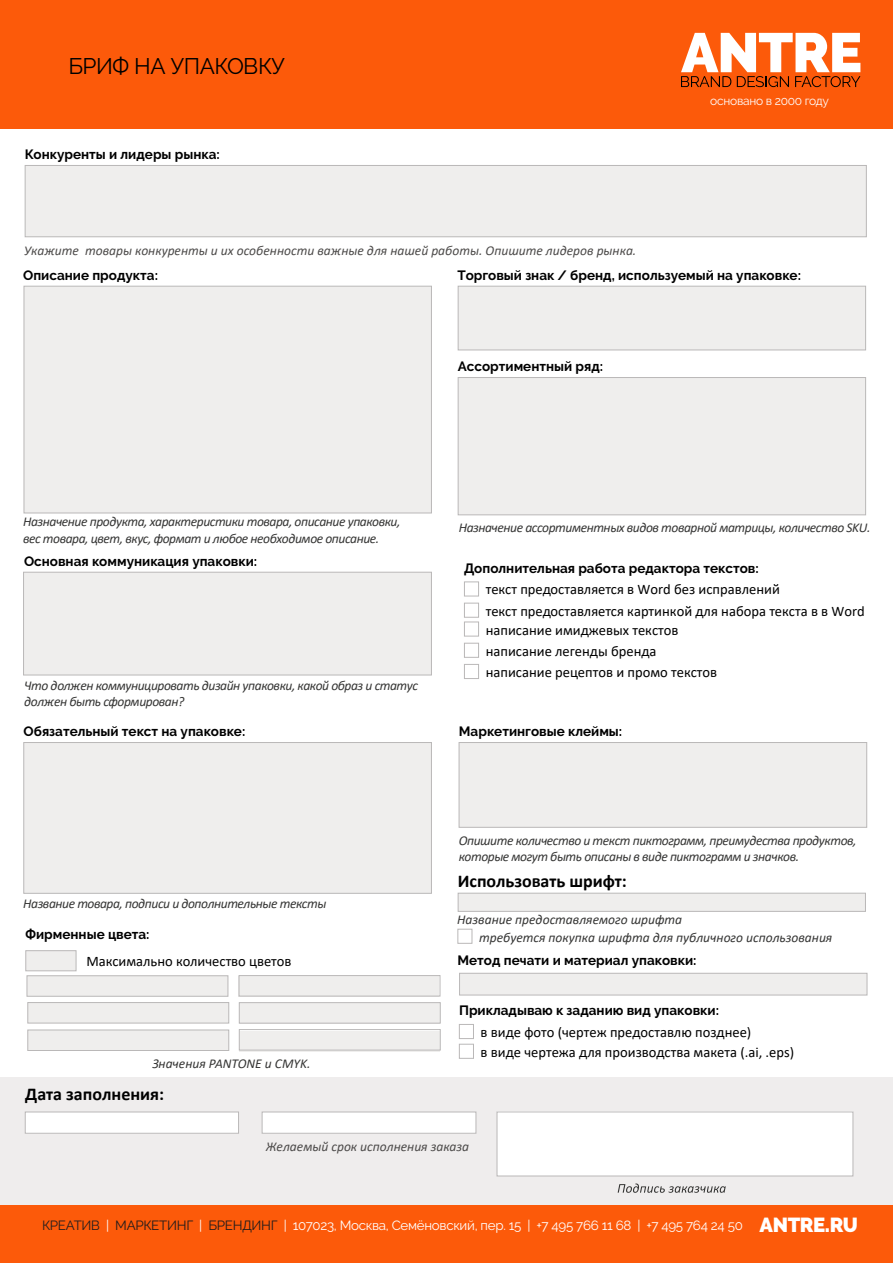
<style>
.page{position:relative;width:893px;height:1263px;background:#fff}
.page>*{position:absolute;margin:0;border:0;box-sizing:border-box;transform-origin:0 0}
.t1{font:22.5px "Raleway";letter-spacing:-.02em;color:#000}
.t2{font:700 18px "Calibri";color:#000}
.t3{font:14.55px/21.1px "Calibri";color:#000}
.t4{font:italic 13.5px/16.2px "Calibri";letter-spacing:-.03em;color:#353534}
.t5{font:700 13.5px "Raleway";color:#000}
.t6{font:italic 13.5px "Calibri";color:#4c4a49}
.t7{font:italic 13.5px "Calibri";color:#353534}
.t8{font:13.35px "Raleway";letter-spacing:-.02em;color:#fff}
.t9{font:12px "Raleway";letter-spacing:-.02em;color:#fff}
.s1{color:#221e1f}
.s2{color:#1e1b1c}
.s3{font-weight:900;font-size:20.25px}
</style>
<div class="page">
<div style="left:0;top:1077px;width:893px;height:136px;background:#efeded"></div>
<div style="left:497px;top:1112px;width:356px;height:64px;background:#fff"></div>
<svg style="left:618px;top:1183px;width:108px;height:10px"></svg>
<div style="left:25px;top:1112px;width:214px;height:21px;background:#fff"></div>
<div style="left:262px;top:1112px;width:214px;height:21px;background:#fff"></div>
<div style="left:497px;top:1111px;width:356px;height:65px;border:1px solid #bab8b8"></div>
<div style="left:25px;top:1111px;width:214px;height:22px;border:1px solid #bab8b8"></div>
<div style="left:262px;top:1111px;width:214px;height:22px;border:1px solid #bab8b8"></div>
<div style="left:25px;top:165px;width:842px;height:72px;background:#efeeed;border:1px solid #bab8b8"></div>
<div style="left:0;top:1205px;width:892px;height:58px;background:#fc5a0a"></div>
<div style="left:0;top:0;width:893px;height:129px;background:#fc5a0a"></div>
<svg style="left:681px;top:33px;width:179px;height:54px"></svg>
<div style="left:459px;top:973px;width:408px;height:22px;background:#efeeed;border:1px solid #bab8b8"></div>
<div style="left:459px;top:1024px;width:15px;height:15px;border:1px solid #bab8b8"></div>
<div style="left:457px;top:929px;width:15px;height:15px;border:1px solid #bab8b8"></div>
<div style="left:459px;top:1044px;width:15px;height:15px;border:1px solid #bab8b8"></div>
<div style="left:458px;top:893px;width:408px;height:19px;background:#efeeed;border:1px solid #bab8b8"></div>
<div style="left:27px;top:975px;width:201px;height:22px;background:#efeeed;border:1px solid #bab8b8"></div>
<div style="left:27px;top:1002px;width:202px;height:21px;background:#efeeed;border:1px solid #bab8b8"></div>
<div style="left:27px;top:1029px;width:202px;height:22px;background:#efeeed;border:1px solid #bab8b8"></div>
<div style="left:238px;top:976px;width:201px;height:21px;background:#efeeed"></div>
<div style="left:239px;top:975px;width:201px;height:21px;border:1px solid #bab8b8"></div>
<div style="left:239px;top:1003px;width:201px;height:21px;background:#efeeed"></div>
<div style="left:239px;top:1002px;width:202px;height:21px;border:1px solid #bab8b8"></div>
<div style="left:239px;top:1031px;width:201px;height:20px;background:#efeeed"></div>
<div style="left:239px;top:1029px;width:202px;height:21px;border:1px solid #bab8b8"></div>
<div style="left:25px;top:950px;width:51px;height:21px;background:#efeeed;border:1px solid #bab8b8"></div>
<div style="left:457px;top:377px;width:409px;height:139px;background:#efeeed"></div>
<div style="left:24px;top:286px;width:408px;height:227px;background:#efeeed;border:1px solid #bab8b8"></div>
<div style="left:458px;top:286px;width:408px;height:64px;background:#efeeed;border:1px solid #bab8b8"></div>
<div style="left:23px;top:572px;width:409px;height:103px;background:#efeeed;border:1px solid #bab8b8"></div>
<div style="left:23px;top:742px;width:409px;height:152px;background:#efeeed;border:1px solid #bab8b8"></div>
<div style="left:459px;top:742px;width:408px;height:86px;background:#efeeed;border:1px solid #bab8b8"></div>
<div style="left:464px;top:581px;width:15px;height:15px;background:#fff;border:1px solid #bab8b8"></div>
<div style="left:464px;top:603px;width:15px;height:15px;background:#fff;border:1px solid #bab8b8"></div>
<div style="left:464px;top:622px;width:15px;height:14px;background:#fff;border:1px solid #bab8b8"></div>
<div style="left:464px;top:643px;width:15px;height:15px;background:#fff;border:1px solid #bab8b8"></div>
<div style="left:464px;top:664px;width:15px;height:15px;background:#fff;border:1px solid #bab8b8"></div>
<h1 class="t1" style="left:68px;top:53px;width:218px">БРИФ НА УПАКОВКУ</h1>
<p class="t5" style="left:25px;top:147px;width:197px">Конкуренты и лидеры рынка:</p>
<p class="t6" style="left:24px;top:241px;width:614px">Укажите товары конкуренты и их особенности важные для нашей работы. Опишите лидеров рынка.</p>
<p class="t9" style="left:710px;top:94px;width:120px">основано в 2000 году</p>
<p class="t5" style="left:23px;top:267px;width:136px">Описание продукта:</p>
<p class="t5" style="left:457px;top:267px;width:345px">Торговый знак / бренд, используемый на упаковке:</p>
<p class="t5" style="left:458px;top:359px;width:147px">Ассортиментный ряд:</p>
<p class="t4" style="left:23px;top:513px;width:379px">Назначение продукта, характеристики товара, описание упаковки, вес товара, цвет, вкус, формат и любое необходимое описание.</p>
<p class="t5" style="left:24px;top:553px;width:235px">Основная коммуникация упаковки:</p>
<p class="t4" style="left:24px;top:676px;width:395px">Что должен коммуницировать дизайн упаковки, какой образ и статус должен быть сформирован?</p>
<p class="t4" style="left:459px;top:519px;width:413px">Назначение ассортиментных видов товарной матрицы, количествo SKU.</p>
<p class="t5" style="left:464px;top:560px;width:296px">Дополнительная работа редактора текстов:</p>
<p class="t3" style="left:486px;top:579px;width:381px">текст предоставляется в Word без исправлений<br>текст предоставляется картинкой для набора текста в в Word</p>
<p class="t3" style="left:486px;top:619px;width:233px">написание имиджевых текстов написание легенды бренда написание рецептов и промо текстов</p>
<p class="t5" style="left:24px;top:724px;width:223px">Обязательный текст на упаковке:</p>
<p class="t5" style="left:459px;top:724px;width:165px">Маркетинговые клеймы:</p>
<p class="t4" style="left:459px;top:832px;width:399px">Опишите количество и текст пиктограмм, преимудества продуктов, которые могут быть описаны в виде пиктограмм и значков.</p>
<p class="t4" style="left:23px;top:894px;width:305px">Название товара, подписи и дополнительные тексты</p>
<p class="t5" style="left:26px;top:927px;width:126px">Фирменные цвета:</p>
<p class="t3" style="left:86px;top:950px;width:207px">Максимально количество цветов</p>
<p class="t7" style="left:153px;top:1054px;width:159px">Значения PANTONE и CMYK.</p>
<h2 class="t2" style="left:25px;top:1081px;width:140px">Дата заполнения:</h2>
<h2 class="t2" style="left:458px;top:868px;width:171px">Использовать шрифт:</h2>
<p class="t7" style="left:457px;top:910px;width:226px">Название предоставляемого шрифта</p>
<p class="t7" style="left:479px;top:928px;width:355px">требуется покупка шрифта для публичного использования</p>
<p class="t5" style="left:457px;top:953px;width:241px">Метод печати и материал упаковки:</p>
<p class="t5" style="left:459px;top:1003px;width:261px">Прикладываю к заданию вид упаковки:</p>
<p class="t3" style="left:481px;top:1022px;width:315px;line-height:19.8px">в виде фото (чертеж предоставлю позднее)<br>в виде чертежа для производства макета (.ai, .eps)</p>
<p class="t6" style="left:266px;top:1137px;width:205px">Желаемый срок исполнения заказа</p>
<p class="t8" style="left:42px;top:1217px;width:817px"><span class="s1">КРЕАТИВ</span> | <span class="s2">МАРКЕТИНГ</span> | <span class="s2">БРЕНДИНГ</span> | 107023, Москва, Семёновский, пер. 15 | +7 495 766 11 68 | +7 495 764 24 50 <span class="s3">ANTRE.RU</span></p>
</div>
